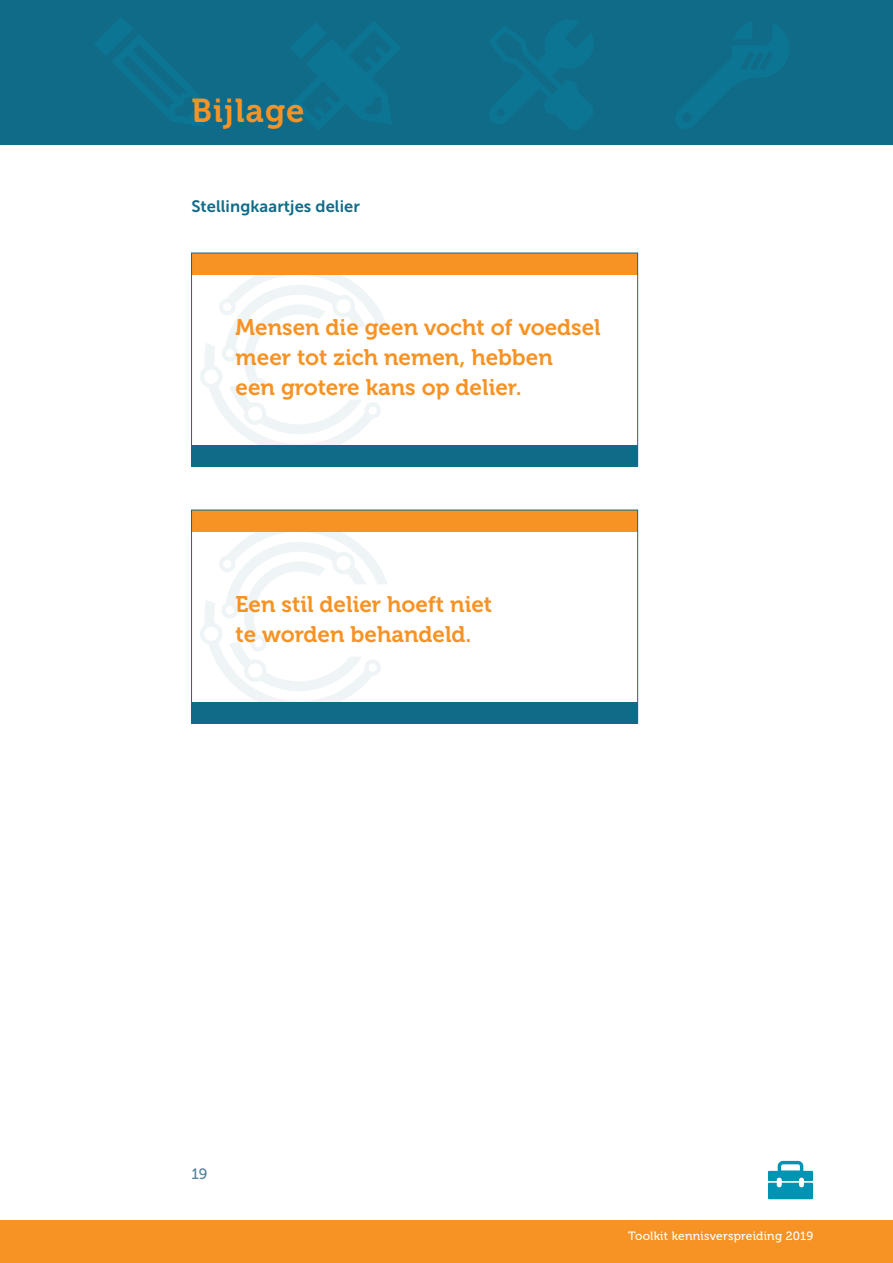
<style>
.page{position:relative;width:893px;height:1263px;background:#fff}
.page>*{position:absolute;margin:0;border:0;box-sizing:border-box;transform-origin:0 0}
.kop_oranje{font:33px "Museo 700";letter-spacing:.03em;color:#f79324}
.t1{font:22.5px/30px "Museo 700";color:#f79324}
.stelling{font:16.5px "Museo Sans 700";letter-spacing:.005em;color:#106b88}
.t2{font:15px "Museo 500";color:#56849d}
.t3{font:12px "Museo 500";letter-spacing:.02em;color:#fff}
</style>
<div class="page">
<div style="left:0;top:1220px;width:893px;height:43px;background:#f79324"></div>
<svg style="left:768px;top:1161px;width:45px;height:38px"></svg>
<div style="left:0;top:0;width:893px;height:144px;background:#106b88"></div>
<svg style="left:489px;top:20px;width:104px;height:109px"></svg>
<svg style="left:95px;top:17px;width:108px;height:109px"></svg>
<svg style="left:291px;top:22px;width:109px;height:108px"></svg>
<svg style="left:676px;top:22px;width:113px;height:107px"></svg>
<svg style="left:198px;top:274px;width:190px;height:171px"></svg>
<div style="left:191px;top:253px;width:447px;height:21px;background:#f79324"></div>
<div style="left:191px;top:445px;width:447px;height:21px;background:#106b88"></div>
<svg style="left:198px;top:531px;width:190px;height:171px"></svg>
<div style="left:191px;top:510px;width:447px;height:21px;background:#f79324"></div>
<div style="left:191px;top:702px;width:447px;height:21px;background:#106b88"></div>
<p class="kop_oranje" style="left:191px;top:92px;width:115px">Bijlage</p>
<p class="stelling" style="left:191px;top:197px;width:170px">Stellingkaartjes delier</p>
<p class="t1" style="left:236px;top:312px;width:367px">Mensen die geen vocht of voedsel meer tot zich nemen, hebben<br>een grotere kans op delier.</p>
<p class="t1" style="left:236px;top:590px;width:258px">Een stil delier hoeft niet te worden behandeld.</p>
<p class="t2" style="left:191px;top:1165px;width:18px">19</p>
<p class="t3" style="left:628px;top:1229px;width:187px">Toolkit kennisverspreiding 2019</p>
</div>
